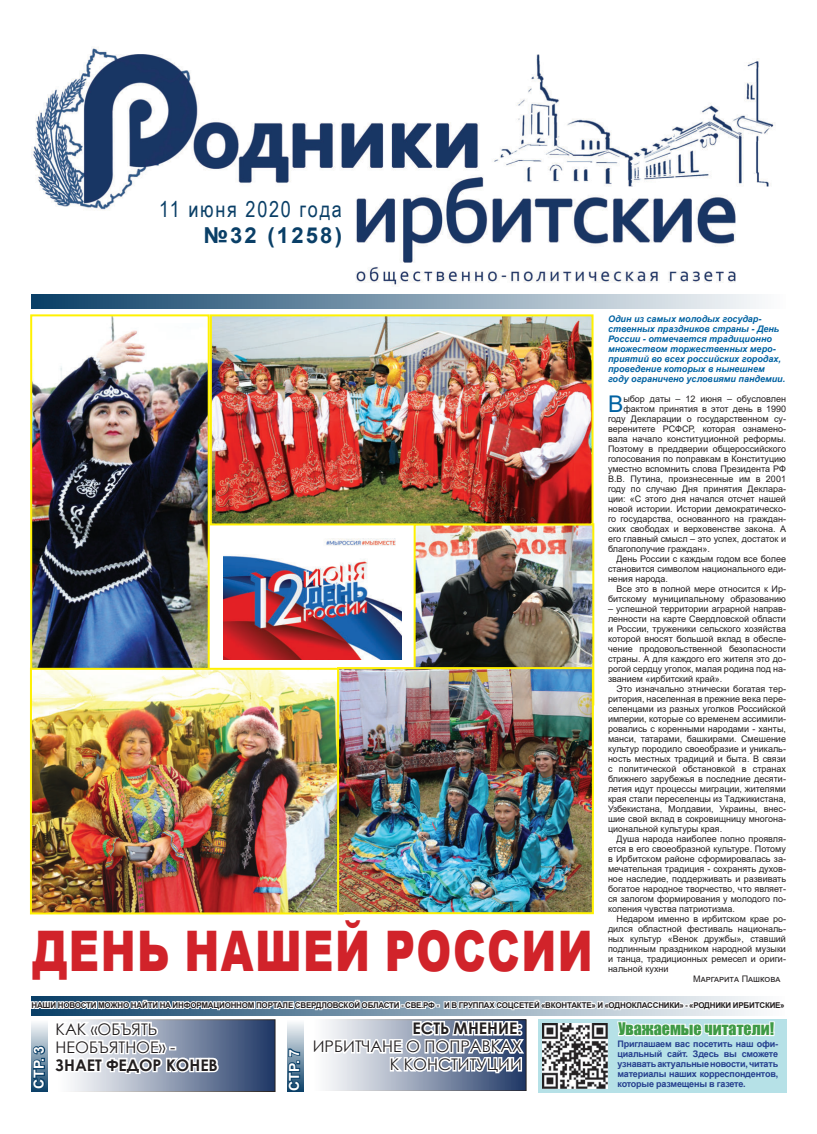
<style>
.page{position:relative;width:817px;height:1134px;background:#fff}
.page>*{position:absolute;margin:0;border:0;box-sizing:border-box;transform-origin:0 0}
.t1{font:900 56px "Arial";letter-spacing:.035em;color:#d1232a;scale:.75 1}
.t2{font:23px "Arial";color:#0162a2}
.t3{font:22px "Arial Narrow";letter-spacing:.08em;color:#0a3f67}
.t4{font:700 22px "Arial";letter-spacing:.1em;color:#0a3f67}
.t5{font:16px/18px "Century Gothic";color:#231f20}
.t6{font:700 16px "Century Gothic";color:#231f20}
.t7{font:16px "Impact";color:#3e9a45}
.t8{font:700 14px "Arial";letter-spacing:.025em;color:#fff}
.t9{font:9px/10px "Arial";color:#231f20;text-align:justify}
.t10{font:italic 700 9px/10px "Arial";color:#0162a2}
.t11{font:700 9px/10px "Arial";letter-spacing:-.02em;color:#253f8e;text-align:justify}
.t12{font:700 8px "Arial";letter-spacing:-.025em;color:#231f20}
</style>
<div class="page">
<img style="left:416px;top:526px;width:175px;height:141px">
<div style="left:413px;top:523px;width:181px;height:182px;border:2px solid #fff101"></div>
<div style="left:31px;top:293px;width:754px;height:16px;background:linear-gradient(to right,#093e66,#fcfdfd)"></div>
<img style="left:31px;top:46px;width:754px;height:248px">
<svg style="left:157px;top:191px;width:190px;height:62px"></svg>
<svg style="left:31px;top:996px;width:755px;height:97px"></svg>
<img style="left:223px;top:538px;width:178px;height:121px">
<img style="left:33px;top:317px;width:174px;height:350px">
<div style="left:30px;top:314px;width:180px;height:356px;border:2px solid #fff101"></div>
<img style="left:213px;top:317px;width:377px;height:205px">
<div style="left:210px;top:314px;width:383px;height:211px;border:2px solid #fff101"></div>
<img style="left:33px;top:671px;width:304px;height:240px">
<div style="left:30px;top:668px;width:313px;height:246px;border:2px solid #fff101"></div>
<img style="left:340px;top:670px;width:250px;height:241px">
<div style="left:337px;top:667px;width:256px;height:247px;border:2px solid #fff101"></div>
<h3 class="t3" style="left:159px;top:193px;width:184px">11 июня 2020 года</h3>
<h3 class="t4" style="left:203px;top:220px;width:140px">№32 (1258)</h3>
<h1 class="t1" style="left:32px;top:910px;width:749px">День нашей России</h1>
<p class="t10" style="left:608px;top:314px;width:179px">Один из самых молодых государ&shy;ственных праздников страны - День России - отмечается традиционно множеством торжественных меро&shy;приятий во всех российских городах, проведение которых в нынешнем году ограничено условиями пандемии.</p>
<h2 class="t2" style="left:608px;top:388px;width:17px">В</h2>
<p class="t9" style="left:623px;top:394px;width:164px">ыбор даты – 12 июня – обусловлен</p>
<p class="t9" style="left:623px;top:404px;width:164px">фактом принятия в этот день в 1990</p>
<p class="t9" style="left:608px;top:414px;width:179px">году Декларации о государственном су-</p>
<p class="t9" style="left:608px;top:424px;width:179px">веренитете РСФСР, которая ознамено-</p>
<p class="t9" style="left:608px;top:434px;width:179px">вала начало конституционной реформы.</p>
<p class="t9" style="left:608px;top:444px;width:179px">Поэтому в преддверии общероссийского</p>
<p class="t9" style="left:608px;top:454px;width:179px">голосования по поправкам в Конституцию</p>
<p class="t9" style="left:608px;top:464px;width:179px">уместно вспомнить слова Президента РФ</p>
<p class="t9" style="left:608px;top:474px;width:179px">В.В. Путина, произнесенные им в 2001</p>
<p class="t9" style="left:608px;top:484px;width:179px">году по случаю Дня принятия Деклара-</p>
<p class="t9" style="left:608px;top:494px;width:179px">ции: «С этого дня начался отсчет нашей</p>
<p class="t9" style="left:608px;top:504px;width:179px">новой истории. Истории демократическо-</p>
<p class="t9" style="left:608px;top:514px;width:179px">го государства, основанного на граждан-</p>
<p class="t9" style="left:608px;top:524px;width:179px">ских свободах и верховенстве закона. А</p>
<p class="t9" style="left:608px;top:534px;width:179px">его главный смысл – это успех, достаток и</p>
<p class="t9" style="left:608px;top:544px;width:103px">благополучие граждан».</p>
<p class="t9" style="left:616px;top:554px;width:171px">День России с каждым годом все более</p>
<p class="t9" style="left:608px;top:564px;width:179px">становится символом национального еди-</p>
<p class="t9" style="left:608px;top:574px;width:61px">нения народа.</p>
<p class="t9" style="left:616px;top:584px;width:171px">Все это в полной мере относится к Ир-</p>
<p class="t9" style="left:608px;top:594px;width:179px">битскому муниципальному образованию</p>
<p class="t9" style="left:608px;top:604px;width:179px">– успешной территории аграрной направ&shy;ленности на карте Свердловской области и России, труженики сельского хозяйства которой вносят большой вклад в обеспе&shy;чение продовольственной безопасности страны. А для каждого его жителя это до&shy;рогой сердцу уголок, малая родина под на&shy;званием «ирбитский край».</p>
<p class="t9" style="left:608px;top:684px;width:179px;text-indent:9px">Это изначально этнически богатая тер&shy;ритория, населенная в прежние века пере&shy;селенцами из разных уголков Российской империи, которые со временем ассимили&shy;ровались с коренными народами - ханты, манси, татарами, башкирами. Смешение культур породило своеобразие и уникаль&shy;ность местных традиций и быта. В связи с политической обстановкой в странах ближнего зарубежья в последние десяти&shy;летия идут процессы миграции, жителями края стали переселенцы из Таджикистана, Узбекистана, Молдавии, Украины, внес&shy;шие свой вклад в сокровищницу многона&shy;циональной культуры края.</p>
<p class="t9" style="left:608px;top:834px;width:179px;text-indent:9px">Душа народа наиболее полно проявля&shy;ется в его своеобразной культуре. Потому в Ирбитском районе сформировалась за&shy;мечательная традиция - сохранять духов&shy;ное наследие, поддерживать и развивать богатое народное творчество, что являет&shy;ся залогом формирования у молодого по&shy;коления чувства патриотизма.</p>
<p class="t9" style="left:616px;top:914px;width:171px">Недаром именно в ирбитском крае ро-</p>
<p class="t9" style="left:608px;top:924px;width:179px">дился областной фестиваль националь-</p>
<p class="t9" style="left:608px;top:934px;width:179px">ных культур «Венок дружбы», ставший</p>
<p class="t9" style="left:608px;top:944px;width:179px">подлинным праздником народной музыки</p>
<p class="t9" style="left:608px;top:954px;width:179px">и танца, традиционных ремесел и ориги-</p>
<p class="t9" style="left:608px;top:964px;width:62px">нальной кухни</p>
<p class="t9" style="left:693px;top:974px;width:88px">Маргарита Пашкова</p>
<p class="t12" style="left:31px;top:999px;width:754px">Наши Новости можНо Найти На иНформациоННом портале свердловской области - све.рф - и в группах соцсетей «вкоНтакте» и «одНоклассНики» - «родНики ирбитские»</p>
<p class="t11" style="left:617px;top:1039px;width:162px">приглашаем вас посетить наш офи&shy;циальный сайт. Здесь вы сможете узнавать актуальные новости, читать материалы наших корреспондентов, которые размещены в газете.</p>
<h3 class="t6" style="left:412px;top:1016px;width:111px">есть мнение:</h3>
<h3 class="t5" style="left:312px;top:1037px;width:211px;text-align:right">ирбитчане о поправках к конституции</h3>
<h3 class="t7" style="left:618px;top:1016px;width:157px">Уважаемые читатели!</h3>
<h3 class="t5" style="left:56px;top:1020px;width:121px">как «объять необъятное» -</h3>
<h3 class="t6" style="left:56px;top:1053px;width:164px">знает федор конев</h3>
<h3 class="t8" style="left:29px;top:1088px;width:44px;rotate:-90deg">стр. 3</h3>
<h3 class="t8" style="left:284px;top:1091px;width:44px;rotate:-90deg">стр. 7</h3>
</div>
